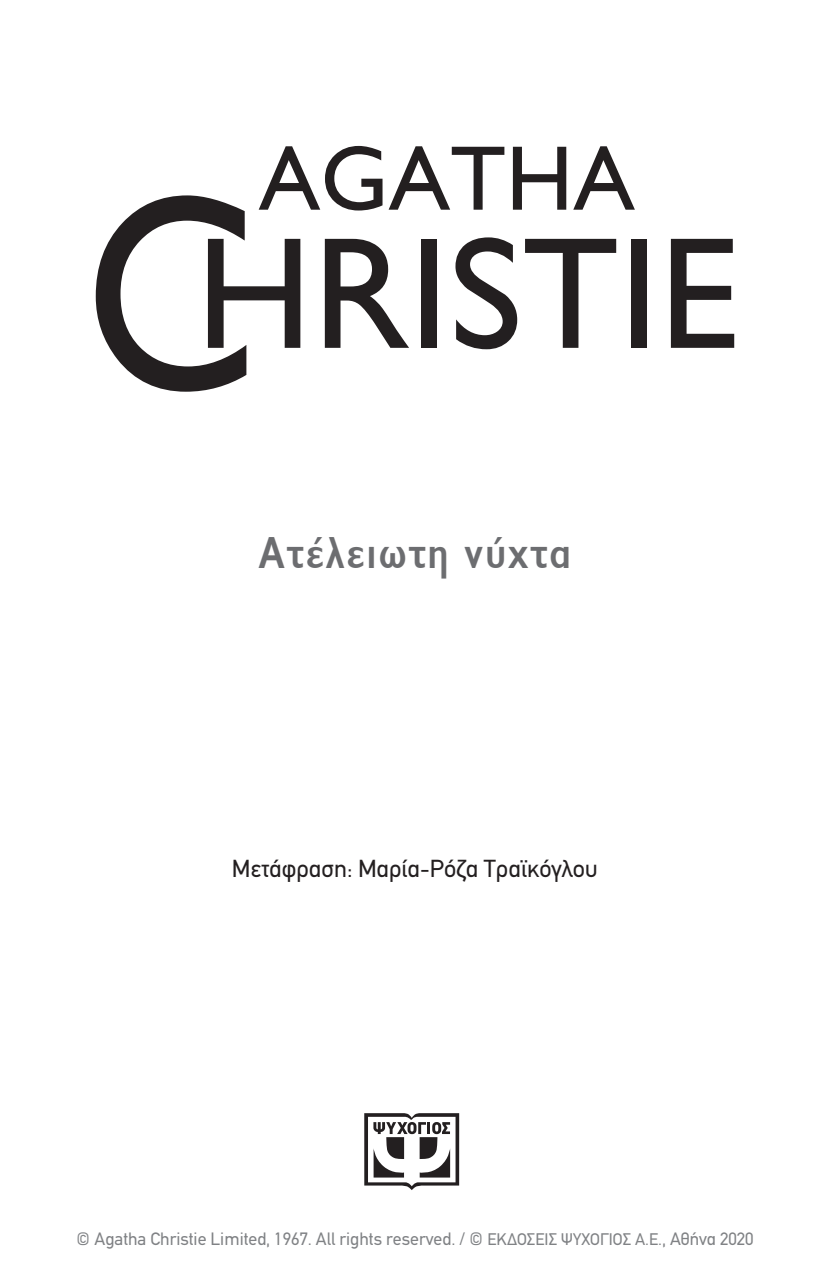
<style>
.page{position:relative;width:830px;height:1276px;background:#fff}
.page>*{position:absolute;margin:0;border:0;box-sizing:border-box;transform-origin:0 0}
.t1{font:700 45px "CF Jeckyl Sem Con";letter-spacing:.04em;color:#6c6d70}
.t2{font:24.75px "PF Din Text";color:#231f20}
.t3{font:18px "PF Din Text";color:#808285}
.s1{font-size:16.88px}
</style>
<div class="page">
<svg style="left:364px;top:1113px;width:95px;height:77px"></svg>
<svg style="left:96px;top:146px;width:538px;height:246px"></svg>
<div style="left:630px;top:239px;width:16px;height:109px;background:#231f20"></div>
<svg style="left:670px;top:239px;width:63px;height:109px"></svg>
<p class="t1" style="left:259px;top:520px;width:313px">Ατέλειωτη νύχτα</p>
<p class="t2" style="left:232px;top:854px;width:367px">Μετάφραση: Μαρία-Ρόζα Τραϊκόγλου</p>
<p class="t3" style="left:76px;top:1228px;width:678px">© Agatha Christie Limited, 1967. All rights reserved. / © <span class="s1">ΕΚΔΟΣΕΙΣ ΨΥΧΟΓΙΟΣ Α.Ε.</span>, Αθήνα 2020</p>
</div>
